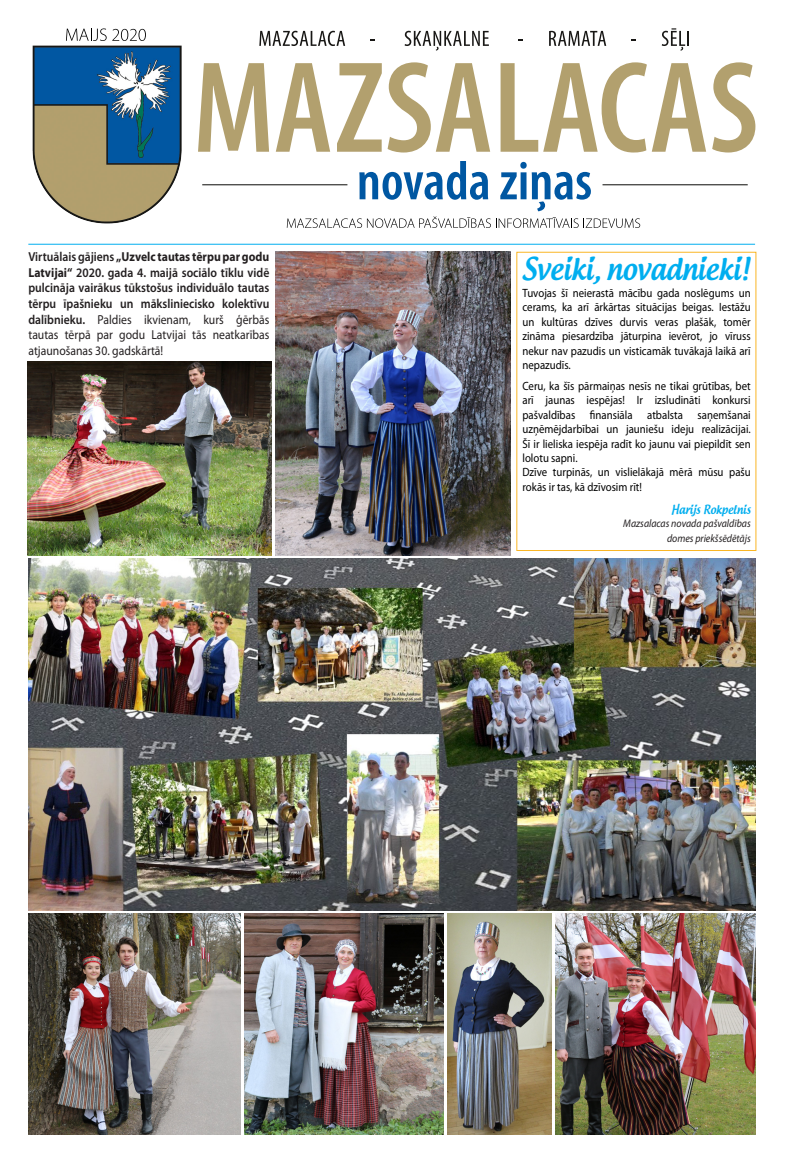
<style>
.page{position:relative;width:794px;height:1163px;background:#fff}
.page>*{position:absolute;margin:0;border:0;box-sizing:border-box;transform-origin:0 0}
.italic{font:500 30px "Androgyne";color:#00aeef;scale:.9 1}
.italic-2{font:600 13px/15.6px "Myriad Pro";color:#231f20;text-align:justify;scale:.9 1}
.italic-3{font:12px/14.4px "Myriad Pro";color:#000001;text-align:justify;scale:.9 1}
.italic-4{font:500 12px "Androgyne";color:#00aeef;scale:.9 1}
.italic-5{font:italic 11px "Myriad Pro";color:#231f20;scale:.9 1}
.s1{font-weight:700}
.s2{font-weight:400}
</style>
<div class="page">
<div style="left:516px;top:252px;width:240px;height:299px;border:1px solid #fab625"></div>
<hr style="left:28px;top:244px;width:727px;height:1px;background:#00aeef">
<img style="left:28px;top:558px;width:727px;height:352px">
<img style="left:244px;top:913px;width:200px;height:221px">
<img style="left:28px;top:361px;width:244px;height:195px">
<img style="left:28px;top:913px;width:212px;height:221px">
<img style="left:275px;top:251px;width:235px;height:305px">
<img style="left:555px;top:913px;width:200px;height:221px">
<img style="left:447px;top:913px;width:105px;height:221px">
<img style="left:32px;top:45px;width:150px;height:179px">
<svg style="left:198px;top:63px;width:71px;height:89px"></svg>
<svg style="left:276px;top:63px;width:54px;height:89px"></svg>
<svg style="left:337px;top:62px;width:153px;height:90px"></svg>
<svg style="left:500px;top:62px;width:206px;height:90px"></svg>
<svg style="left:712px;top:62px;width:43px;height:90px"></svg>
<hr style="left:202px;top:184px;width:145px;height:1px;background:#181815">
<hr style="left:602px;top:184px;width:145px;height:1px;background:#181815">
<svg style="left:259px;top:31px;width:86px;height:15px"></svg>
<svg style="left:404px;top:31px;width:85px;height:20px"></svg>
<svg style="left:549px;top:31px;width:57px;height:15px"></svg>
<svg style="left:662px;top:28px;width:27px;height:23px"></svg>
<svg style="left:287px;top:161px;width:353px;height:67px"></svg>
<svg style="left:66px;top:28px;width:80px;height:13px"></svg>
<p class="italic-2" style="left:28px;top:249px;width:269px">Virtuālais gājiens <span class="s1">„Uzvelc tautas tērpu par godu Latvijai“</span> 2020. gada 4. maijā sociālo tīklu vidē pulcināja vairākus tūkstošus individuālo tautas tērpu īpašnieku un māksliniecisko kolektīvu dalībnieku. <span class="s2">Paldies ikvienam, kurš ģērbās tautas tērpā par godu Latvijai tās neatkarības atjaunošanas 30. gadskārtā!</span></p>
<p class="italic" style="left:522px;top:249px;width:255px">Sveiki, novadnieki!</p>
<p class="italic-3" style="left:522px;top:285px;width:255px">Tuvojas šī neierastā mācību gada noslēgums un cerams, ka arī ārkārtas situācijas beigas. Iestāžu un kultūras dzīves durvis veras plašāk, tomēr zināma piesardzība jāturpina ievērot, jo vīruss nekur nav pazudis un visticamāk tuvākajā laikā arī nepazudīs.</p>
<p class="italic-3" style="left:522px;top:378px;width:255px">Ceru, ka šīs pārmaiņas nesīs ne tikai grūtības, bet arī jaunas iespējas! Ir izsludināti konkursi pašvaldības finansiāla atbalsta saņemšanai uzņēmējdarbībai un jauniešu ideju realizācijai.<br>Šī ir lieliska iespēja radīt ko jaunu vai piepildīt sen lolotu sapni.</p>
<p class="italic-3" style="left:522px;top:465px;width:255px">Dzīve turpinās, un vislielākajā mērā mūsu pašu rokās ir tas, kā dzīvosim rīt!</p>
<p class="italic-4" style="left:671px;top:502px;width:89px">Harijs Rokpelnis</p>
<p class="italic-5" style="left:623px;top:517px;width:143px">Mazsalacas novada pašvaldības</p>
<p class="italic-5" style="left:667px;top:531px;width:95px">domes priekšsēdētājs</p>
</div>
